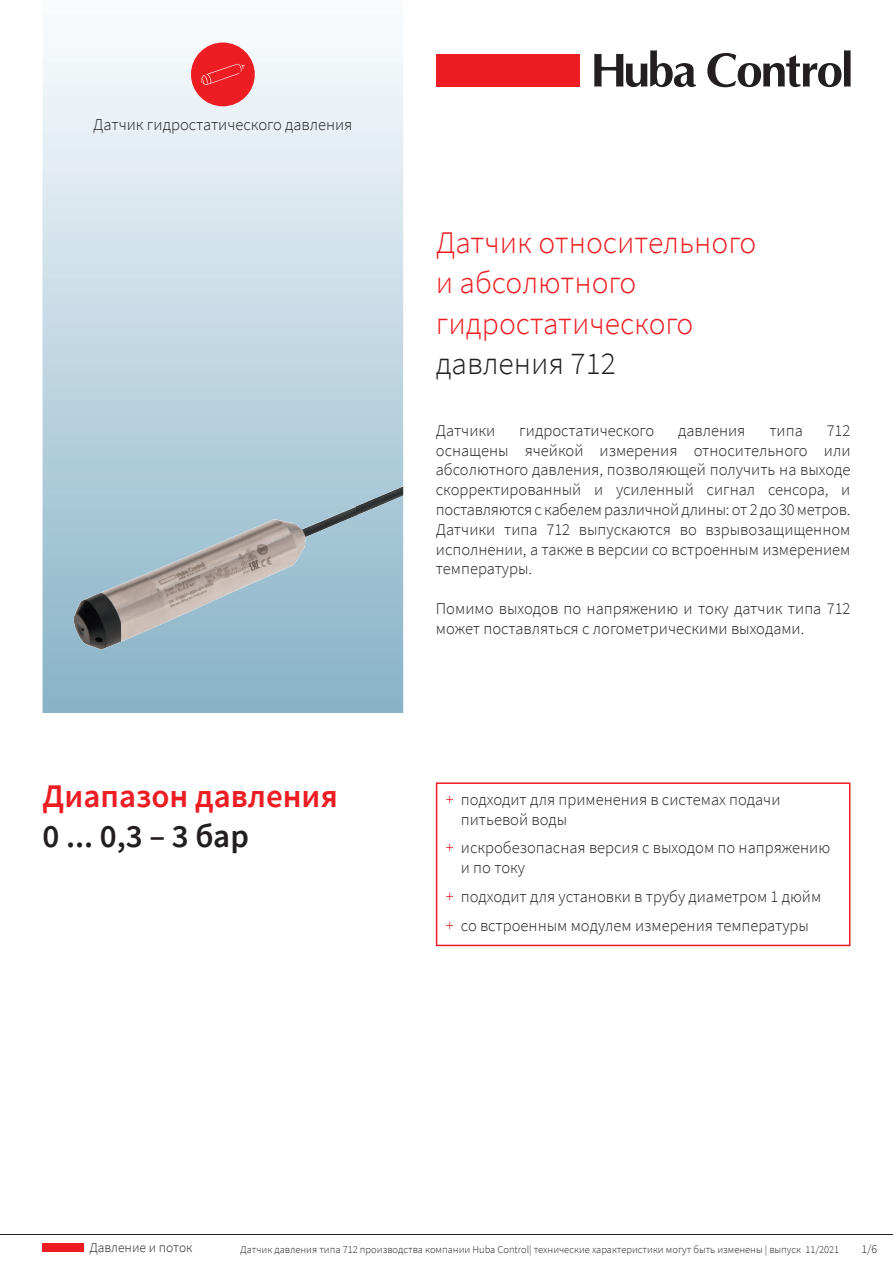
<style>
.page{position:relative;width:893px;height:1263px;background:#fff}
.page>*{position:absolute;margin:0;border:0;box-sizing:border-box;transform-origin:0 0}
.t1{font:600 33px "Source Sans Pro";color:#ee1d23}
.t2{font:600 33px "Source Sans Pro";color:#231f20}
.t3{font:300 31.5px/40.5px "Source Sans Pro";color:#ee1d23}
.t4{font:300 31.5px "Source Sans Pro";color:#231f20}
.t5{font:300 16.5px/19.8px "Source Sans Pro";color:#231f20}
.t6{font:300 13.5px "Source Sans Pro";color:#231f20}
.t7{font:300 12px "Source Sans Pro";color:#231f20}
.t8{font:300 10.5px "Source Sans Pro";color:#231f20}
.s1{color:#ee1d23}
</style>
<div class="page">
<hr style="left:0;top:1234px;width:893px;height:1px;background:#231f20">
<div style="left:43px;top:1243px;width:41px;height:9px;background:#ee1d23"></div>
<svg style="left:43px;top:42px;width:360px;height:671px;background:#bdd2dc"></svg>
<svg style="left:436px;top:782px;width:414px;height:164px"></svg>
<div style="left:191px;top:43px;width:64px;height:63px;background:#ee1d23;border-radius:50%"></div>
<svg style="left:201px;top:64px;width:44px;height:21px"></svg>
<div style="left:436px;top:54px;width:144px;height:33px;background:#ee1d23"></div>
<svg style="left:594px;top:50px;width:102px;height:37px"></svg>
<svg style="left:707px;top:50px;width:144px;height:37px"></svg>
<p class="t5" style="left:93px;top:115px;width:261px">Датчик гидростатического давления</p>
<h1 class="t1" style="left:43px;top:775px;width:297px">Диапазон давления</h1>
<h1 class="t2" style="left:43px;top:814px;width:208px">0 ... 0,3 – 3 бар</h1>
<h2 class="t3" style="left:436px;top:221px;width:322px">Датчик относительного и абсолютного гидростатического</h2>
<h2 class="t4" style="left:436px;top:343px;width:181px">давления 712</h2>
<p class="t5" style="left:436px;top:420px;width:61px">Датчики</p>
<p class="t5" style="left:519px;top:420px;width:136px">гидростатического</p>
<p class="t5" style="left:678px;top:420px;width:69px">давления</p>
<p class="t5" style="left:769px;top:420px;width:35px">типа</p>
<p class="t5" style="left:436px;top:420px;width:416px;text-align:justify;text-indent:391px">712 оснащены ячейкой измерения относительного или абсолютного давления, позволяющей получить на выходе скорректированный и усиленный сигнал сенсора, и поставляются с кабелемразличнойдлины: от 2 до 30 метров.<br>Датчики типа 712 выпускаются во взрывозащищенном исполнении, а также в версии со встроенным измерением температуры.</p>
<p class="t5" style="left:436px;top:598px;width:416px">Помимо выходов по напряжению и току датчик типа 712 может поставляться с логометрическими выходами.</p>
<p class="t5" style="left:461px;top:789px;width:321px;text-indent:-15px"><span class="s1">+</span> подходит для применения в системах подачи питьевой воды</p>
<p class="t5" style="left:461px;top:838px;width:371px;text-indent:-15px"><span class="s1">+</span> искробезопасная версия с выходом по напряжению и по току</p>
<p class="t5" style="left:446px;top:882px;width:377px;line-height:28.8px"><span class="s1">+</span> подходит для установки в трубу диаметром 1 дюйм <span class="s1">+</span> со встроенным модулем измерения температуры</p>
<p class="t6" style="left:90px;top:1239px;width:105px">Давление и поток</p>
<p class="t8" style="left:240px;top:1242px;width:600px">Датчик давления типа 712 производства компании Huba Control| технические характеристики могут быть изменены | выпуск 11/2021</p>
<p class="t7" style="left:861px;top:1241px;width:17px">1/6</p>
</div>
